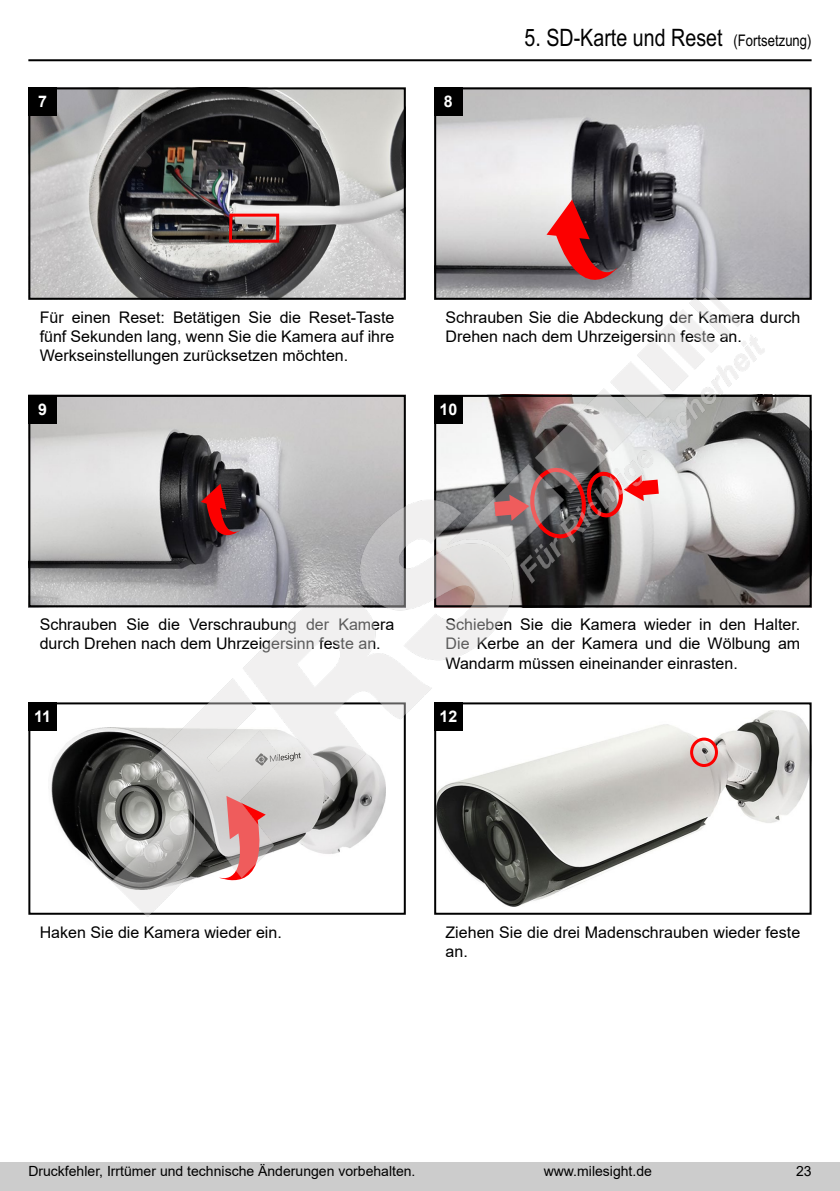
<style>
.page{position:relative;width:840px;height:1191px;background:#fff}
.page>*{position:absolute;margin:0;border:0;box-sizing:border-box;transform-origin:0 0}
.t1{font:24px "Arial Narrow";color:#000}
.t2{font:16px/19.2px "Arial";color:#000}
.t3{font:700 16px "Arial";color:#fff}
.t4{font:14px "Arial";color:#000}
.s1{font-size:16px}
</style>
<div class="page">
<div style="left:0;top:1162px;width:839px;height:29px;background:#ccc"></div>
<img style="left:28px;top:59px;width:784px;height:858px">
<p class="t3" style="left:38px;top:90px;width:10px">7</p>
<p class="t3" style="left:443px;top:90px;width:10px">8</p>
<h1 class="t1" style="left:524px;top:24px;width:288px">5. SD-Karte und Reset <span class="s1">(Fortsetzung)</span></h1>
<p class="t2" style="left:40px;top:307px;width:356px;text-align:justify">Für einen Reset: Betätigen Sie die Reset-Taste fünf Sekunden lang, wenn Sie die Kamera auf ihre Werkseinstellungen zurücksetzen möchten.</p>
<p class="t3" style="left:38px;top:398px;width:10px">9</p>
<p class="t2" style="left:445px;top:307px;width:356px">Schrauben Sie die Abdeckung der Kamera durch<br>Drehen nach dem Uhrzeigersinn feste an.</p>
<p class="t3" style="left:439px;top:398px;width:19px">10</p>
<p class="t2" style="left:40px;top:615px;width:356px">Schrauben Sie die Verschraubung der Kamera durch Drehen nach dem Uhrzeigersinn feste an.</p>
<p class="t3" style="left:34px;top:705px;width:18px">11</p>
<p class="t2" style="left:445px;top:615px;width:356px;text-align:justify">Schieben Sie die Kamera wieder in den Halter.<br>Die Kerbe an der Kamera und die Wölbung am Wandarm müssen eineinander einrasten.</p>
<p class="t3" style="left:439px;top:705px;width:19px">12</p>
<p class="t2" style="left:40px;top:922px;width:243px">Haken Sie die Kamera wieder ein.</p>
<p class="t2" style="left:445px;top:922px;width:356px">Ziehen Sie die drei Madenschrauben wieder feste an.</p>
<p class="t4" style="left:28px;top:1161px;width:388px">Druckfehler, Irrtümer und technische Änderungen vorbehalten.</p>
<p class="t4" style="left:543px;top:1161px;width:110px">www.milesight.de</p>
<p class="t4" style="left:795px;top:1161px;width:17px">23</p>
</div>
